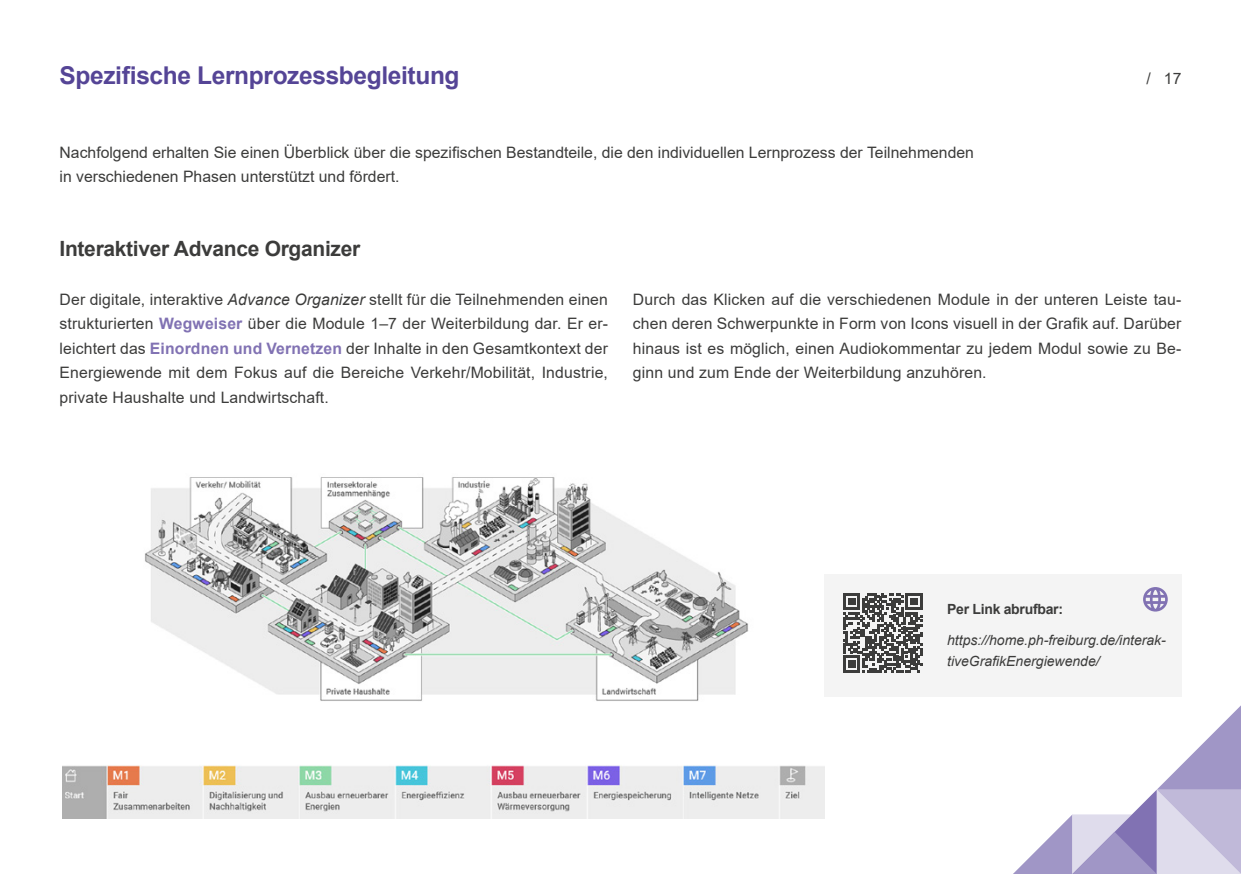
<style>
.page{position:relative;width:1241px;height:874px;background:#fff}
.page>*{position:absolute;margin:0;border:0;box-sizing:border-box;transform-origin:0 0}
.t1{font:24.5px "Arial Bold MT2";letter-spacing:-.015em;color:#554596}
.t2{font:700 21px "Arial";letter-spacing:-.015em;color:#3c3c3b}
.t3{font:15.75px/24.5px "Arial";letter-spacing:.01em;color:#3c3c3b;text-align:justify}
.t4{font:15.75px "Arial MT2";color:#3c3c3b}
.t5{font:italic 14px "Arial";color:#3c3c3b}
.t6{font:14px "Arial Italic MT2";color:#3c3c3b}
.t7{font:14px "Arial Bold MT2";letter-spacing:-.02em;color:#3c3c3b}
.s1{font-style:italic}
.s2{font-weight:700;color:#8172b3}
</style>
<div class="page">
<svg style="left:1014px;top:706px;width:226px;height:167px"></svg>
<img style="left:62px;top:477px;width:761px;height:341px">
<div style="left:823px;top:574px;width:358px;height:123px;background:#f4f4f4"></div>
<svg style="left:843px;top:593px;width:79px;height:79px"></svg>
<svg style="left:1143px;top:587px;width:24px;height:24px"></svg>
<h1 class="t1" style="left:60px;top:58px;width:401px">Spezifische Lernprozessbegleitung</h1>
<p class="t4" style="left:60px;top:141px;width:915px">Nachfolgend erhalten Sie einen Überblick über die spezifischen Bestandteile, die den individuellen Lernprozess der Teilnehmenden</p>
<p class="t3" style="left:60px;top:164px;width:341px">in verschiedenen Phasen unterstützt und fördert.</p>
<p class="t3" style="left:1146px;top:66px;width:37px">/ 17</p>
<h2 class="t2" style="left:60px;top:233px;width:302px">Interaktiver Advance Organizer</h2>
<p class="t3" style="left:60px;top:287px;width:550px">Der digitale, interaktive <span class="s1">Advance Organizer</span> stellt für die Teilnehmenden einen strukturierten <span class="s2">Wegweiser</span> über die Module 1–7 der Weiterbildung dar. Er er&shy;leichtert das <span class="s2">Einordnen und Vernetzen</span> der Inhalte in den Gesamtkontext der Energiewende mit dem Fokus auf die Bereiche Verkehr/Mobilität, Industrie, private Haushalte und Landwirtschaft.</p>
<p class="t3" style="left:632px;top:287px;width:550px">Durch das Klicken auf die verschiedenen Module in der unteren Leiste tau-</p>
<p class="t4" style="left:632px;top:313px;width:550px">chen deren Schwerpunkte in Form von Icons visuell in der Grafik auf. Darüber</p>
<p class="t3" style="left:632px;top:336px;width:550px">hinaus ist es möglich, einen Audiokommentar zu jedem Modul sowie zu Be&shy;ginn und zum Ende der Weiterbildung anzuhören.</p>
<p class="t7" style="left:946px;top:598px;width:117px">Per Link abrufbar:</p>
<p class="t5" style="left:946px;top:630px;width:220px">https://home.ph-freiburg.de/interak-</p>
<p class="t6" style="left:946px;top:651px;width:154px">tiveGrafikEnergiewende/</p>
</div>
